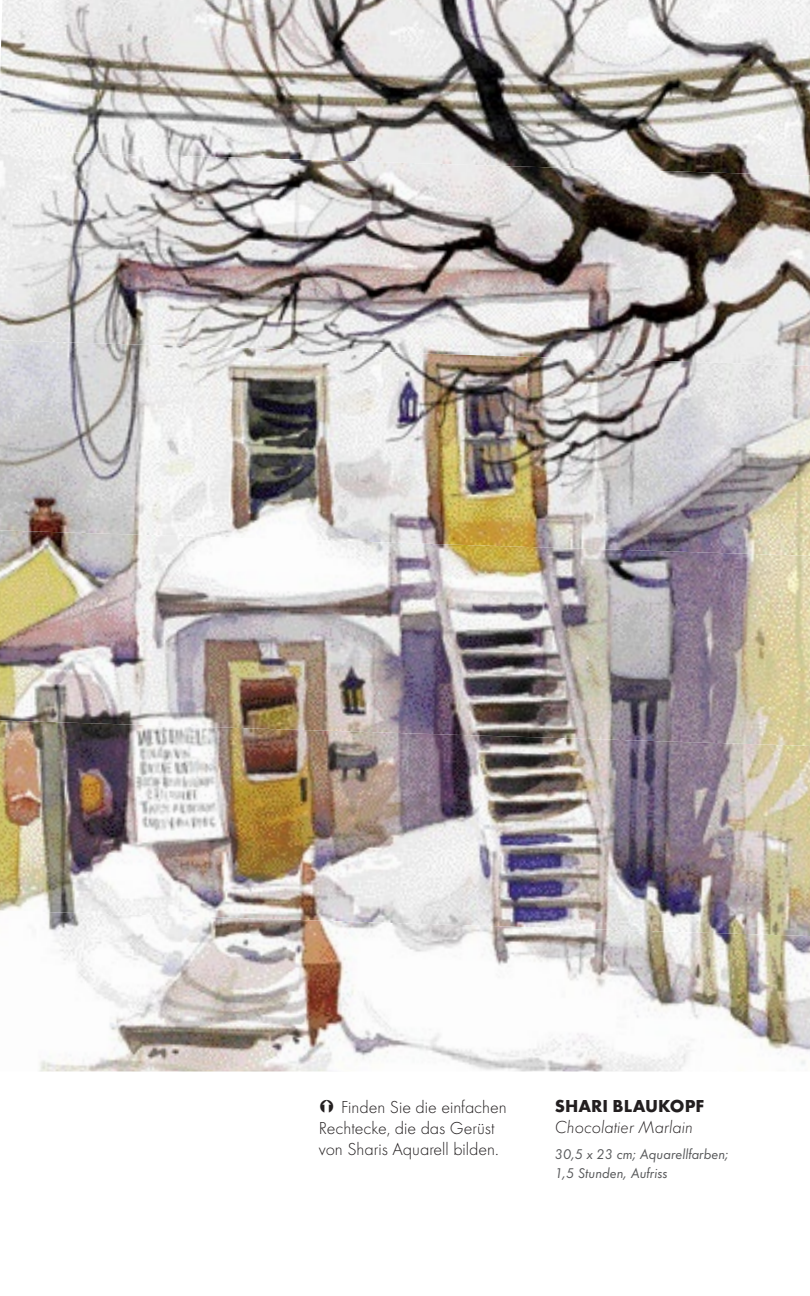
<style>
.page{position:relative;width:810px;height:1296px;background:#fff}
.page>*{position:absolute;margin:0;border:0;box-sizing:border-box;transform-origin:0 0}
.t1{font:300 18px/21.4px "Futura T";color:#231f20}
.Caption_Txt_Italic{font:italic 300 18px "Futura T";color:#231f20}
.Caption_name_head{font:700 18px "Futura T";color:#231f20}
.Caption_spec_Txt{font:italic 14.62px/19.1px "Futura T";color:#57585a}
</style>
<div class="page">
<img style="left:0;top:0;width:810px;height:150px">
<img style="left:0;top:150px;width:810px;height:190px">
<img style="left:0;top:340px;width:810px;height:190px">
<img style="left:0;top:530px;width:810px;height:190px">
<img style="left:0;top:720px;width:810px;height:191px">
<img style="left:0;top:911px;width:810px;height:160px">
<p class="t1" style="left:319px;top:1096px;width:189px;text-indent:22px">Finden Sie die einfachen<br>Rechtecke, die das Gerüst von Sharis Aquarell bilden.</p>
<p class="Caption_name_head" style="left:555px;top:1095px;width:151px">SHARI BLAUKOPF</p>
<p class="Caption_Txt_Italic" style="left:555px;top:1117px;width:140px">Chocolatier Marlain</p>
<p class="Caption_spec_Txt" style="left:555px;top:1144px;width:175px">30,5 x 23 cm; Aquarellfarben;<br>1,5 Stunden, Aufriss</p>
</div>
